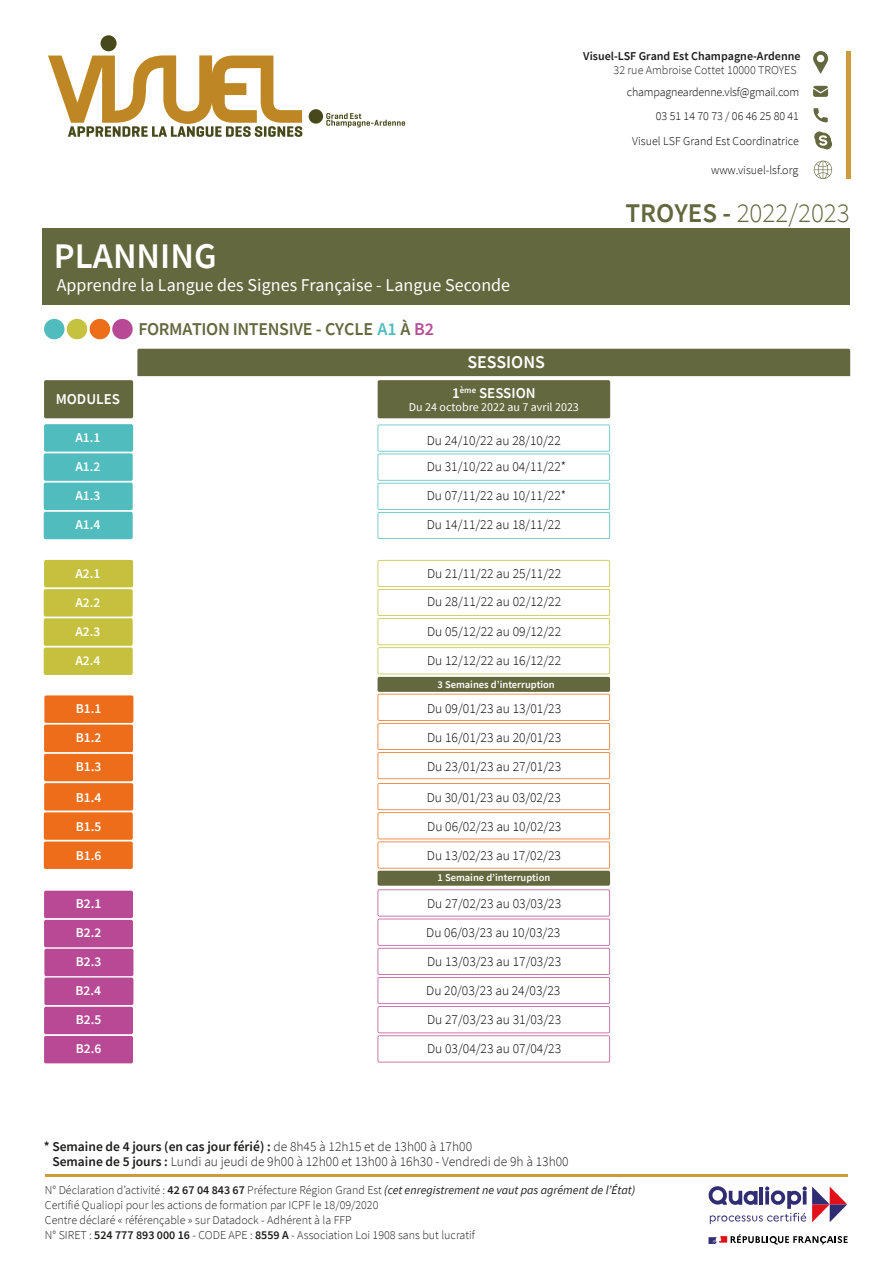
<style>
.page{position:relative;width:893px;height:1263px;background:#fff}
.page>*{position:absolute;margin:0;border:0;box-sizing:border-box;transform-origin:0 0}
.t1{font:600 36px "Source Sans Pro";color:#fff}
.t2{font:300 27px "Source Sans Pro";color:#64683e}
.t3{font:18px "Source Sans Pro";letter-spacing:.005em;color:#fff}
.t4{font:600 18px "Source Sans Pro";letter-spacing:-.02em;color:#64683e}
.t5{font:600 18px "Source Sans Pro";color:#fff}
.t6{font:600 15px "Source Sans Pro";color:#fff}
.t7{font:300 13.5px/29px "Source Sans Pro";color:#000100;text-align:justify}
.t8{font:300 13.5px/15px "Source Sans Pro";color:#1d1d1c}
.t9{font:600 13.5px/29.2px "Source Sans Pro";color:#fff;text-align:justify}
.t10{font:300 12px/15px "Source Sans Pro";color:#1e1f1d}
.t11{font:300 12px/24.8px "Source Sans Pro";color:#000100;text-align:right}
.t12{font:600 12px "Source Sans Pro";color:#1d1d1c}
.t13{font:300 12px "Source Sans Pro";color:#1d1d1c}
.t14{font:12px "Source Sans Pro";color:#fff}
.t15{font:600 10.5px "Source Sans Pro";color:#fff}
.s1{color:#50bcbd}
.s2{color:#b84a95}
.s3{font-weight:600}
.s4{font-weight:600;color:#fff}
.s5{font-weight:400;font-style:italic}
</style>
<div class="page">
<hr style="left:45px;top:1174px;width:803px;height:3px;background:#ca9c3d">
<div style="left:44px;top:319px;width:20px;height:20px;background:#50bcbd;border-radius:50%"></div>
<div style="left:67px;top:319px;width:20px;height:20px;background:#c5c23f;border-radius:50%"></div>
<div style="left:90px;top:319px;width:20px;height:20px;background:#ed6d18;border-radius:50%"></div>
<div style="left:112px;top:319px;width:21px;height:20px;background:#b84a95;border-radius:50%"></div>
<div style="left:44px;top:380px;width:89px;height:38px;background:#64683e;border-radius:2px"></div>
<div style="left:378px;top:380px;width:232px;height:38px;background:#64683e;border-radius:2px"></div>
<div style="left:378px;top:677px;width:232px;height:15px;background:#64683e;border-radius:2px"></div>
<div style="left:378px;top:871px;width:232px;height:15px;background:#64683e;border-radius:2px"></div>
<svg style="left:378px;top:425px;width:232px;height:114px"></svg>
<svg style="left:378px;top:560px;width:232px;height:114px"></svg>
<svg style="left:378px;top:694px;width:232px;height:174px"></svg>
<svg style="left:378px;top:889px;width:232px;height:173px"></svg>
<div style="left:137px;top:349px;width:713px;height:27px;background:#64683e"></div>
<div style="left:44px;top:424px;width:89px;height:28px;background:#50bcbd;border-radius:2px"></div>
<div style="left:44px;top:453px;width:89px;height:28px;background:#50bcbd;border-radius:2px"></div>
<div style="left:44px;top:483px;width:89px;height:27px;background:#50bcbd;border-radius:2px"></div>
<div style="left:44px;top:512px;width:89px;height:27px;background:#50bcbd;border-radius:2px"></div>
<div style="left:44px;top:560px;width:89px;height:27px;background:#c5c13e;border-radius:2px"></div>
<div style="left:44px;top:589px;width:89px;height:27px;background:#c5c13e;border-radius:2px"></div>
<div style="left:44px;top:618px;width:89px;height:28px;background:#c5c13e;border-radius:2px"></div>
<div style="left:44px;top:647px;width:89px;height:28px;background:#c5c13e;border-radius:2px"></div>
<div style="left:44px;top:695px;width:89px;height:28px;background:#ed6d1b;border-radius:2px"></div>
<div style="left:44px;top:725px;width:89px;height:27px;background:#ed6d1b;border-radius:2px"></div>
<div style="left:44px;top:754px;width:89px;height:27px;background:#ed6d1b;border-radius:2px"></div>
<div style="left:44px;top:783px;width:89px;height:27px;background:#ed6d1b;border-radius:2px"></div>
<div style="left:44px;top:812px;width:89px;height:28px;background:#ed6d1b;border-radius:2px"></div>
<div style="left:44px;top:841px;width:89px;height:28px;background:#ed6d1b;border-radius:2px"></div>
<div style="left:44px;top:949px;width:89px;height:27px;background:#b84a95;border-radius:2px"></div>
<div style="left:44px;top:891px;width:89px;height:27px;background:#b84a95;border-radius:2px"></div>
<div style="left:44px;top:920px;width:89px;height:27px;background:#b84a95;border-radius:2px"></div>
<div style="left:44px;top:977px;width:89px;height:28px;background:#b84a95;border-radius:2px"></div>
<div style="left:44px;top:1007px;width:89px;height:27px;background:#b84a95;border-radius:2px"></div>
<div style="left:44px;top:1036px;width:89px;height:27px;background:#b84a95;border-radius:2px"></div>
<hr style="left:846px;top:51px;width:4px;height:128px;background:#ca9c3d">
<svg style="left:814px;top:161px;width:18px;height:18px"></svg>
<svg style="left:813px;top:86px;width:15px;height:11px"></svg>
<svg style="left:813px;top:108px;width:15px;height:14px"></svg>
<svg style="left:814px;top:132px;width:18px;height:17px"></svg>
<svg style="left:813px;top:51px;width:15px;height:23px"></svg>
<div style="left:43px;top:229px;width:807px;height:76px;background:#64683e"></div>
<svg style="left:48px;top:55px;width:254px;height:82px"></svg>
<div style="left:101px;top:35px;width:16px;height:16px;background:#48491b;border-radius:50%"></div>
<div style="left:309px;top:109px;width:14px;height:15px;background:#48491b;border-radius:50%"></div>
<svg style="left:326px;top:113px;width:79px;height:14px"></svg>
<svg style="left:708px;top:1186px;width:139px;height:38px"></svg>
<svg style="left:708px;top:1234px;width:140px;height:10px"></svg>
<p class="t12" style="left:583px;top:48px;width:219px">Visuel-LSF Grand Est Champagne-Ardenne</p>
<p class="t13" style="left:614px;top:62px;width:185px">32 rue Ambroise Cottet 10000 TROYES</p>
<p class="t11" style="left:627px;top:79px;width:174px">champagneardenne.vlsf@gmail.com<br>03 51 14 70 73 / 06 46 25 80 41<br>Visuel LSF Grand Est Coordinatrice</p>
<p class="t11" style="left:711px;top:157px;width:89px">www.visuel-lsf.org</p>
<h1 class="t1" style="left:54px;top:233px;width:164px">PLANNING</h1>
<h3 class="t3" style="left:57px;top:274px;width:455px">Apprendre la Langue des Signes Française - Langue Seconde</h3>
<h3 class="t4" style="left:138px;top:317px;width:297px">FORMATION INTENSIVE - CYCLE <span class="s1">A1</span> À <span class="s2">B2</span></h3>
<h3 class="t5" style="left:467px;top:350px;width:79px">SESSIONS</h3>
<p class="t6" style="left:452px;top:383px;width:85px">1<sup>ème</sup> SESSION</p>
<p class="t14" style="left:409px;top:399px;width:172px">Du 24 octobre 2022 au 7 avril 2023</p>
<p class="t6" style="left:56px;top:389px;width:66px">MODULES</p>
<p class="t9" style="left:75px;top:422px;width:27px">A1.1<br>A1.2<br>A1.3<br>A1.4</p>
<p class="t7" style="left:427px;top:427px;width:141px;line-height:26.2px">Du 24/10/22 au 28/10/22<br>Du 31/10/22 au 04/11/22*</p>
<p class="t7" style="left:427px;top:481px;width:141px">Du 07/11/22 au 10/11/22*<br>Du 14/11/22 au 18/11/22</p>
<p class="t9" style="left:75px;top:558px;width:27px">A2.1<br>A2.2<br>A2.3<br>A2.4</p>
<p class="t7" style="left:427px;top:559px;width:136px">Du 21/11/22 au 25/11/22<br>Du 28/11/22 au 02/12/22<br>Du 05/12/22 au 09/12/22<br>Du 12/12/22 au 16/12/22</p>
<p class="t9" style="left:76px;top:694px;width:27px">B1.1<br>B1.2<br>B1.3</p>
<p class="t7" style="left:427px;top:694px;width:136px">Du 09/01/23 au 13/01/23<br>Du 16/01/23 au 20/01/23<br>Du 23/01/23 au 27/01/23</p>
<p class="t9" style="left:76px;top:782px;width:27px">B1.4<br>B1.5<br>B1.6</p>
<p class="t7" style="left:427px;top:783px;width:136px">Du 30/01/23 au 03/02/23<br>Du 06/02/23 au 10/02/23<br>Du 13/02/23 au 17/02/23</p>
<p class="t15" style="left:437px;top:870px;width:114px">1 Semaine d’interruption</p>
<p class="t15" style="left:437px;top:678px;width:119px">3 Semaines d’interruption</p>
<p class="t9" style="left:76px;top:889px;width:27px">B2.1<br>B2.2</p>
<p class="t9" style="left:76px;top:947px;width:27px">B2.3</p>
<p class="t9" style="left:75px;top:976px;width:28px">B2.4<br>B2.5<br>B2.6</p>
<p class="t7" style="left:426px;top:889px;width:136px">Du 27/02/23 au 03/03/23<br>Du 06/03/23 au 10/03/23<br>Du 13/03/23 au 17/03/23<br>Du 20/03/23 au 24/03/23<br>Du 27/03/23 au 31/03/23<br>Du 03/04/23 au 07/04/23</p>
<h2 class="t2" style="left:625px;top:196px;width:226px"><span class="s3">TROYES -</span> 2022/2023</h2>
<p class="t8" style="left:44px;top:1138px;width:526px"><span class="s3">* Semaine de 4 jours (en cas jour férié) :</span> de 8h45 à 12h15 et de 13h00 à 17h00<br><span class="s4">*</span> <span class="s3">Semaine de 5 jours :</span> Lundi au jeudi de 9h00 à 12h00 et 13h00 à 16h30 - Vendredi de 9h à 13h00</p>
<p class="t10" style="left:45px;top:1182px;width:592px">N° Déclaration d’activité : <span class="s3">42 67 04 843 67</span> Préfecture Région Grand Est <span class="s5">(cet enregistrement ne vaut pas agrément de l’État)<br></span>Certifié Qualiopi pour les actions de formation par ICPF le 18/09/2020<br>Centre déclaré « référençable » sur Datadock - Adhérent à la FFP<br>N° SIRET : <span class="s3">524 777 893 000 16</span> - CODE APE : <span class="s3">8559 A</span> - Association Loi 1908 sans but lucratif</p>
</div>
